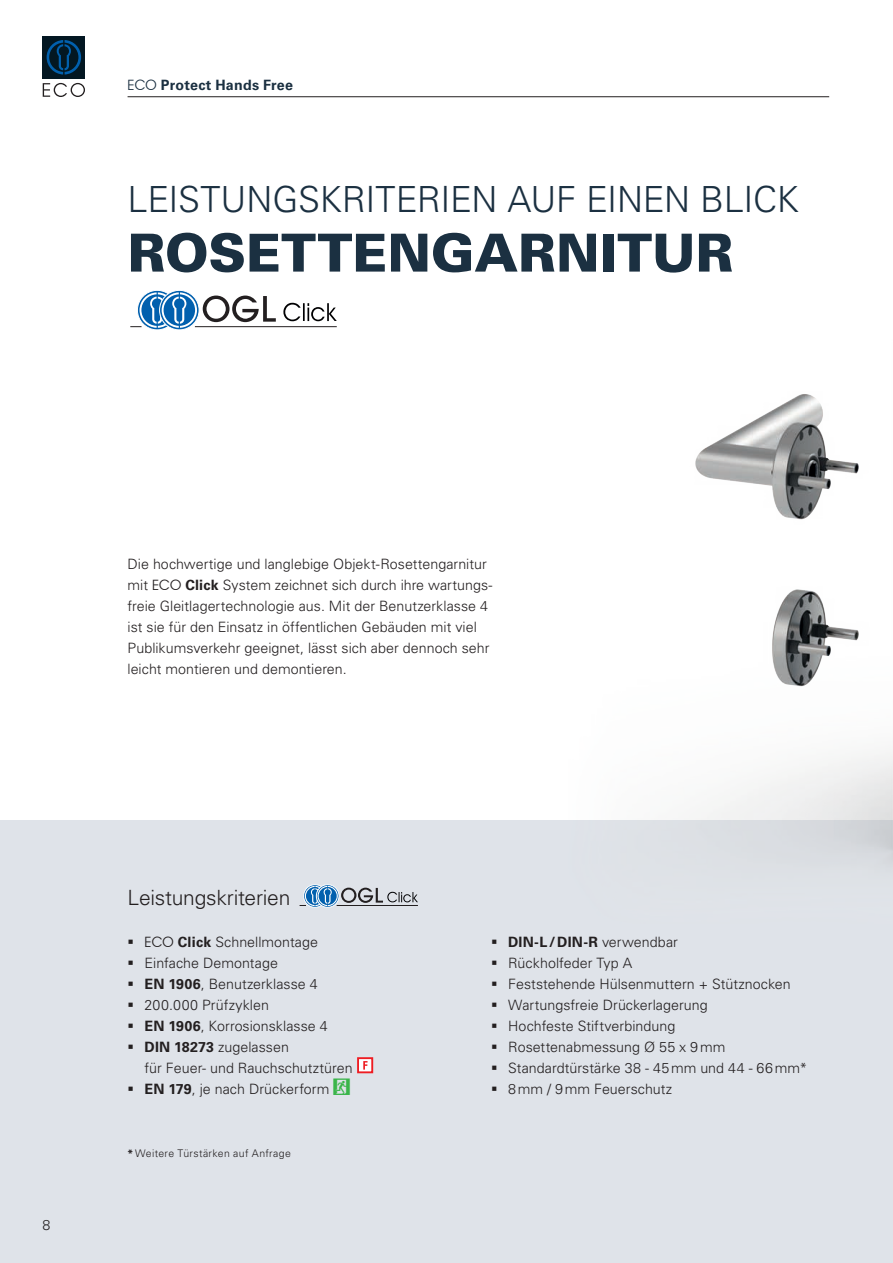
<style>
.page{position:relative;width:893px;height:1263px;background:#fff}
.page>*{position:absolute;margin:0;border:0;box-sizing:border-box;transform-origin:0 0}
.t1{font:900 52.5px "Univers LT Pro 75";letter-spacing:-.005em;color:#1b3041}
.t2{font:300 36px "Univers LT Pro 45";letter-spacing:-.01em;color:#1b3041}
.t3{font:300 21px "Univers LT Pro 45";letter-spacing:-.01em;color:#231f20}
.t4{font:300 14.25px/21px "Univers LT Pro 45";color:#231f20}
.t5{font:700 14.25px "Univers LT Pro 65";letter-spacing:.015em;color:#231f20}
.t6{font:700 14.25px "Univers LT Pro 65";letter-spacing:.015em;color:#1b3041}
.t7{font:300 10.5px "Univers LT Pro 45";letter-spacing:.035em;color:#231f20}
.s1{font-family:"Avant Garde IT Cby BT";font-weight:400}
.s2{font-family:"Univers LT Pro 65";font-weight:700}
.s3{font-family:"ECO Font";font-weight:400;font-size:16.5px;color:#3ab54a}
.s4{font-family:"Univers LT Pro 45";font-weight:300}
</style>
<div class="page">
<div style="left:0;top:821px;width:893px;height:442px;background:#dfe3e9"></div>
<img style="left:373px;top:394px;width:520px;height:471px">
<div style="left:370px;top:493px;width:98px;height:34px;background:#fff"></div>
<div style="left:358px;top:1058px;width:14px;height:14px;background:#fff"></div>
<div style="left:357px;top:1057px;width:16px;height:16px;border:2px solid #ee1d23"></div>
<svg style="left:363px;top:1061px;width:4px;height:8px"></svg>
<svg style="left:130px;top:290px;width:146px;height:40px"></svg>
<hr style="left:195px;top:326px;width:142px;height:1px;background:#231f20">
<svg style="left:283px;top:303px;width:54px;height:18px"></svg>
<svg style="left:300px;top:884px;width:118px;height:23px"></svg>
<hr style="left:128px;top:96px;width:701px;height:1px;background:#231f20">
<div style="left:43px;top:36px;width:42px;height:42px;background:#031722"></div>
<svg style="left:47px;top:40px;width:34px;height:35px"></svg>
<svg style="left:43px;top:83px;width:42px;height:14px"></svg>
<p class="t6" style="left:128px;top:76px;width:167px"><span class="s1">ECO</span> Protect Hands Free</p>
<h2 class="t2" style="left:128px;top:177px;width:673px">LEISTUNGSKRITERIEN AUF EINEN BLICK</h2>
<h1 class="t1" style="left:128px;top:220px;width:607px">ROSETTENGARNITUR</h1>
<p class="t4" style="left:128px;top:553px;width:366px">Die hochwertige und langlebige Objekt-Rosettengarnitur mit <span class="s1">ECO</span> <span class="s2">Click</span> System zeichnet sich durch ihre wartungs&shy;freie Gleitlagertechnologie aus. Mit der Benutzerklasse 4 ist sie für den Einsatz in öffentlichen Gebäuden mit viel Publikumsverkehr geeignet, lässt sich aber dennoch sehr leicht montieren und demontieren.</p>
<p class="t4" style="left:43px;top:1214px;width:9px">8</p>
<h3 class="t3" style="left:128px;top:884px;width:164px">Leistungskriterien</h3>
<p class="t4" style="left:145px;top:931px;width:210px"><span class="s1">ECO</span> <span class="s2">Click</span> Schnellmontage<br>Einfache Demontage<br><span class="s2">EN 1906</span>, Benutzerklasse 4<br>200.000 Prüfzyklen<br><span class="s2">EN 1906</span>, Korrosionsklasse 4<br><span class="s2">DIN 18273</span> zugelassen<br>für Feuer- und Rauchschutztüren<br><span class="s2">EN 179</span>, je nach Drückerform <span class="s3">Panik</span></p>
<p class="t5" style="left:508px;top:933px;width:171px">DIN-L/DIN-R <span class="s4">verwendbar</span></p>
<p class="t4" style="left:508px;top:952px;width:301px">Rückholfeder Typ A<br>Feststehende Hülsenmuttern + Stütznocken<br>Wartungsfreie Drückerlagerung<br>Hochfeste Stiftverbindung<br>Rosettenabmessung Ø 55 x 9mm<br>Standardtürstärke 38 - 45mm und 44 - 66mm*<br>8mm / 9mm Feuerschutz</p>
<p class="t7" style="left:128px;top:1146px;width:165px"><span class="s2">*</span>Weitere Türstärken auf Anfrage</p>
</div>
